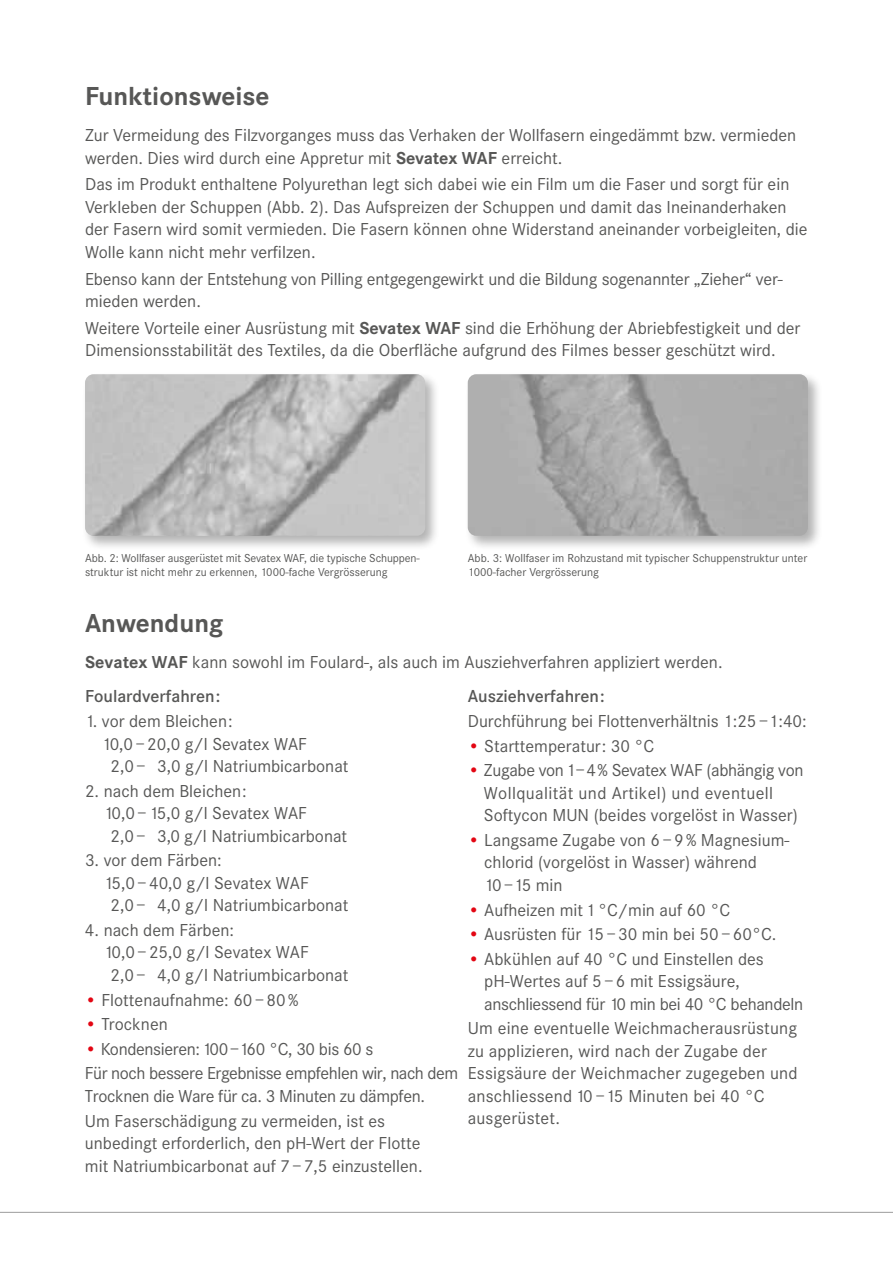
<style>
.page{position:relative;width:893px;height:1263px;background:#fff}
.page>*{position:absolute;margin:0;border:0;box-sizing:border-box;transform-origin:0 0}
.t1{font:700 27px "Corporate S";color:#575756}
.t2{font:18px/22.5px "Corporate S";color:#575756}
.t3{font:18px/24.6px "Corporate S";letter-spacing:-.025em;color:#575756}
.t4{font:18px/24.6px "Corporate S";letter-spacing:-.02em;color:#575756}
.t5{font:600 18px "Corporate S";color:#575756}
.t6{font:12px/14.4px "Corporate S";color:#575756}
.s1{font-weight:700}
.s2{color:#e30613}
</style>
<div class="page">
<hr style="left:0;top:1212px;width:893px;height:1px;background:#9d9d9c">
<div style="left:82px;top:372px;width:358px;height:180px;background:#000;opacity:.3"></div>
<img style="left:85px;top:374px;width:340px;height:162px">
<div style="left:464px;top:372px;width:359px;height:180px;background:#000;opacity:.3"></div>
<img style="left:468px;top:374px;width:340px;height:162px">
<h1 class="t1" style="left:85px;top:80px;width:186px">Funktionsweise</h1>
<p class="t2" style="left:85px;top:124px;width:713px">Zur Vermeidung des Filzvorganges muss das Verhaken der Wollfasern eingedämmt bzw. vermieden werden. Dies wird durch eine Appretur mit <span class="s1">Sevatex WAF</span> erreicht.</p>
<p class="t2" style="left:85px;top:173px;width:724px">Das im Produkt enthaltene Polyurethan legt sich dabei wie ein Film um die Faser und sorgt für ein Verkleben der Schuppen (Abb. 2). Das Aufspreizen der Schuppen und damit das Ineinanderhaken der Fasern wird somit vermieden. Die Fasern können ohne Widerstand aneinander vorbeigleiten, die Wolle kann nicht mehr verfilzen.</p>
<p class="t2" style="left:85px;top:268px;width:699px">Ebenso kann der Entstehung von Pilling entgegengewirkt und die Bildung sogenannter „Zieher“ ver&shy;mieden werden.</p>
<p class="t2" style="left:85px;top:317px;width:717px">Weitere Vorteile einer Ausrüstung mit <span class="s1">Sevatex WAF</span> sind die Erhöhung der Abriebfestigkeit und der<br>Dimensionsstabilität des Textiles, da die Oberfläche aufgrund des Filmes besser geschützt wird.</p>
<p class="t6" style="left:85px;top:551px;width:336px">Abb. 2: Wollfaser ausgerüstet mit Sevatex WAF, die typische Schuppen&shy;struktur ist nicht mehr zu erkennen, 1000-fache Vergrösserung</p>
<p class="t6" style="left:468px;top:551px;width:341px">Abb. 3: Wollfaser im Rohzustand mit typischer Schuppenstruktur unter<br>1000-facher Vergrösserung</p>
<h1 class="t1" style="left:85px;top:607px;width:140px">Anwendung</h1>
<p class="t2" style="left:85px;top:651px;width:639px"><span class="s1">Sevatex WAF</span> kann sowohl im Foulard-, als auch im Ausziehverfahren appliziert werden.</p>
<p class="t5" style="left:85px;top:686px;width:137px">Foulardverfahren:</p>
<p class="t2" style="left:85px;top:710px;width:149px">1. vor dem Bleichen:</p>
<p class="t2" style="left:102px;top:732px;width:207px">10,0–20,0 g/l Sevatex WAF</p>
<p class="t2" style="left:111px;top:755px;width:240px">2,0– 3,0 g/l Natriumbicarbonat</p>
<p class="t2" style="left:85px;top:780px;width:163px">2. nach dem Bleichen:</p>
<p class="t2" style="left:104px;top:802px;width:205px">10,0–15,0 g/l Sevatex WAF</p>
<p class="t2" style="left:111px;top:825px;width:238px">2,0– 3,0 g/l Natriumbicarbonat</p>
<p class="t2" style="left:85px;top:849px;width:138px">3. vor dem Färben:</p>
<p class="t2" style="left:104px;top:872px;width:207px">15,0–40,0 g/l Sevatex WAF</p>
<p class="t2" style="left:111px;top:894px;width:240px">2,0– 4,0 g/l Natriumbicarbonat</p>
<p class="t2" style="left:85px;top:919px;width:151px">4. nach dem Färben:</p>
<p class="t2" style="left:104px;top:941px;width:207px">10,0–25,0 g/l Sevatex WAF</p>
<p class="t2" style="left:110px;top:964px;width:240px">2,0– 4,0 g/l Natriumbicarbonat</p>
<p class="t2" style="left:85px;top:988px;width:215px"><span class="s2">•</span> Flottenaufnahme: 60–80%</p>
<p class="t2" style="left:85px;top:1013px;width:84px"><span class="s2">•</span> Trocknen</p>
<p class="t3" style="left:85px;top:1037px;width:375px"><span class="s2">•</span> Kondensieren: 100–160 °C, 30 bis 60 s<br>Für noch bessere Ergebnisse empfehlen wir, nach dem</p>
<p class="t4" style="left:85px;top:1084px;width:342px">Trocknen die Ware für ca. 3 Minuten zu dämpfen.<br>Um Faserschädigung zu vermeiden, ist es</p>
<p class="t2" style="left:85px;top:1132px;width:339px">unbedingt erforderlich, den pH-Wert der Flotte mit Natriumbicarbonat auf 7–7,5 einzustellen.</p>
<p class="t5" style="left:468px;top:686px;width:138px">Ausziehverfahren:</p>
<p class="t2" style="left:468px;top:710px;width:341px">Durchführung bei Flottenverhältnis 1:25–1:40:</p>
<p class="t2" style="left:468px;top:735px;width:188px"><span class="s2">•</span> Starttemperatur: 30 °C</p>
<p class="t2" style="left:484px;top:759px;width:321px;text-indent:-16px"><span class="s2">•</span> Zugabe von 1–4% Sevatex WAF (abhängig von<br>Wollqualität und Artikel) und eventuell<br>Softycon MUN (beides vorgelöst in Wasser)</p>
<p class="t2" style="left:484px;top:829px;width:307px;text-indent:-17px"><span class="s2">•</span> Langsame Zugabe von 6–9% Magnesium&shy;chlorid (vorgelöst in Wasser) während<br>10–15 min</p>
<p class="t2" style="left:468px;top:898px;width:264px"><span class="s2">•</span> Aufheizen mit 1 °C/min auf 60 °C</p>
<p class="t2" style="left:468px;top:923px;width:310px"><span class="s2">•</span> Ausrüsten für 15–30 min bei 50–60°C.</p>
<p class="t2" style="left:484px;top:948px;width:320px;text-indent:-17px"><span class="s2">•</span> Abkühlen auf 40 °C und Einstellen des pH-Wertes auf 5–6 mit Essigsäure, anschliessend für 10 min bei 40 °C behandeln</p>
<p class="t2" style="left:468px;top:1017px;width:331px">Um eine eventuelle Weichmacherausrüstung zu applizieren, wird nach der Zugabe der Essigsäure der Weichmacher zugegeben und anschliessend 10 –15 Minuten bei 40 °C ausgerüstet.</p>
</div>
